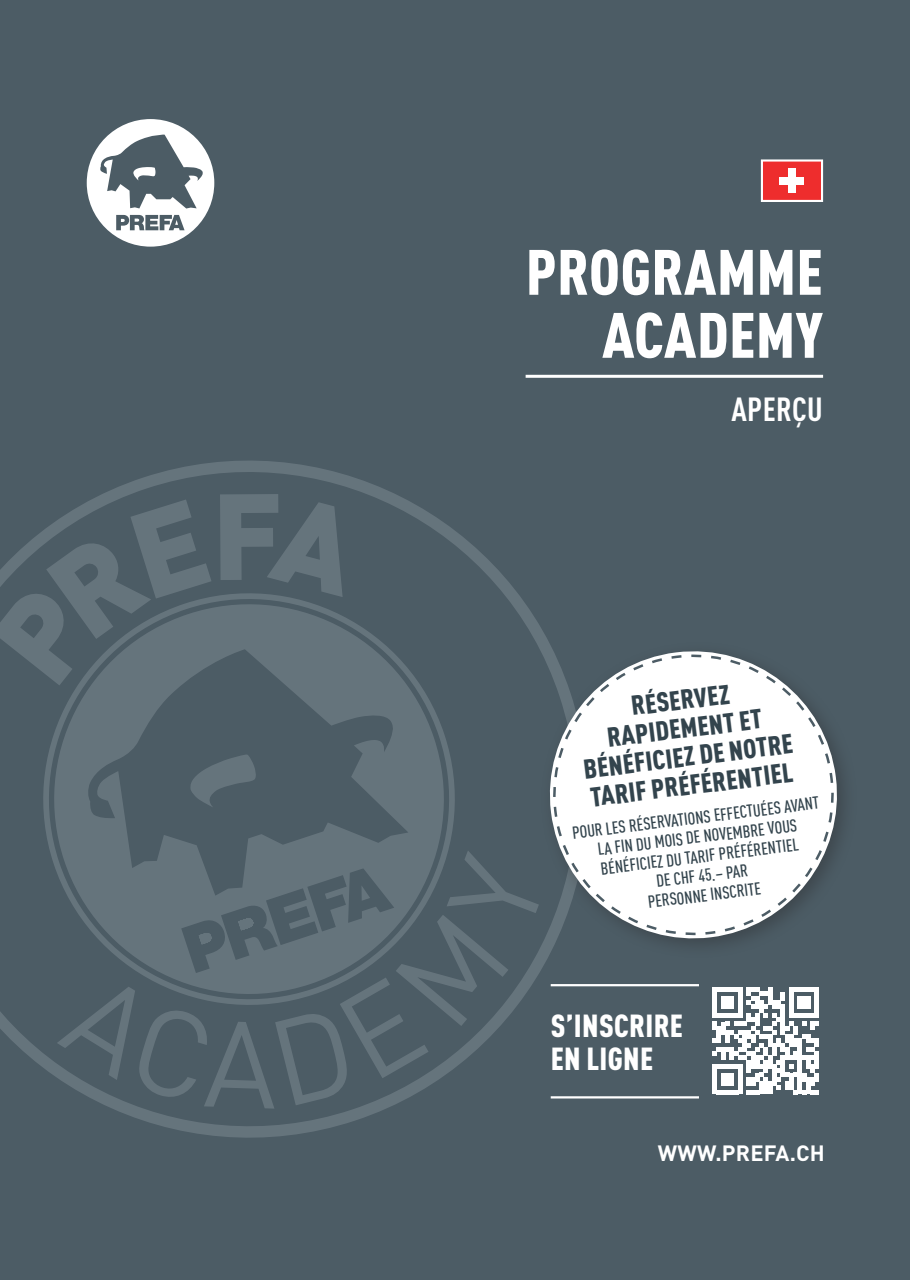
<style>
.page{position:relative;width:910px;height:1280px;background:#4c5c65}
.page>*{position:absolute;margin:0;border:0;box-sizing:border-box;transform-origin:0 0}
.t1{font:900 condensed 63px/63px "DIN Pro";letter-spacing:.01em;color:#fff;text-align:right}
.t2{font:700 condensed 33px "DIN Pro";letter-spacing:.01em;color:#fff}
.t3{font:900 condensed 31.5px/33px "DIN Pro";letter-spacing:.01em;color:#fff}
.t4{font:900 condensed 27px/28.5px "DIN Pro";color:#33444d;text-align:center}
.t5{font:700 21.9px "DIN Pro";letter-spacing:.01em;color:#fff}
.t6{font:500 condensed 17.25px/19.5px "DIN Pro";color:#33444d;text-align:center}
</style>
<div class="page">
<svg style="left:0;top:460px;width:629px;height:678px"></svg>
<svg style="left:0;top:499px;width:211px;height:186px"></svg>
<svg style="left:220px;top:494px;width:123px;height:103px"></svg>
<svg style="left:57px;top:850px;width:482px;height:259px"></svg>
<div style="left:539px;top:641px;width:319px;height:318px;background:#4c5c65"></div>
<svg style="left:541px;top:643px;width:303px;height:304px"></svg>
<svg style="left:552px;top:654px;width:283px;height:282px"></svg>
<svg style="left:760px;top:159px;width:64px;height:43px;background:#ec6869"></svg>
<svg style="left:87px;top:119px;width:127px;height:128px"></svg>
<svg style="left:713px;top:987px;width:106px;height:107px"></svg>
<hr style="left:551px;top:984px;width:148px;height:2px;background:#fff">
<hr style="left:551px;top:1096px;width:148px;height:2px;background:#fff">
<hr style="left:526px;top:375px;width:297px;height:3px;background:#fff">
<h1 class="t1" style="left:526px;top:235px;width:298px">PROGRAMME<br>ACADEMY</h1>
<h2 class="t2" style="left:731px;top:384px;width:93px">APERÇU</h2>
<h3 class="t4" style="left:575px;top:696px;width:212px;rotate:-7deg">RÉSERVEZ<br>RAPIDEMENT ET<br>BÉNÉFICIEZ DE NOTRE<br>TARIF PRÉFÉRENTIEL</h3>
<p class="t6" style="left:571px;top:822px;width:250px;rotate:-7deg">POUR LES RÉSERVATIONS EFFECTUÉES AVANT<br>LA FIN DU MOIS DE NOVEMBRE VOUS<br>BÉNÉFICIEZ DU TARIF PRÉFÉRENTIEL<br>DE CHF 45.– PAR<br>PERSONNE INSCRITE</p>
<h3 class="t3" style="left:551px;top:1006px;width:134px">S’INSCRIRE<br>EN LIGNE</h3>
<p class="t5" style="left:658px;top:1135px;width:168px">WWW.PREFA.CH</p>
</div>
